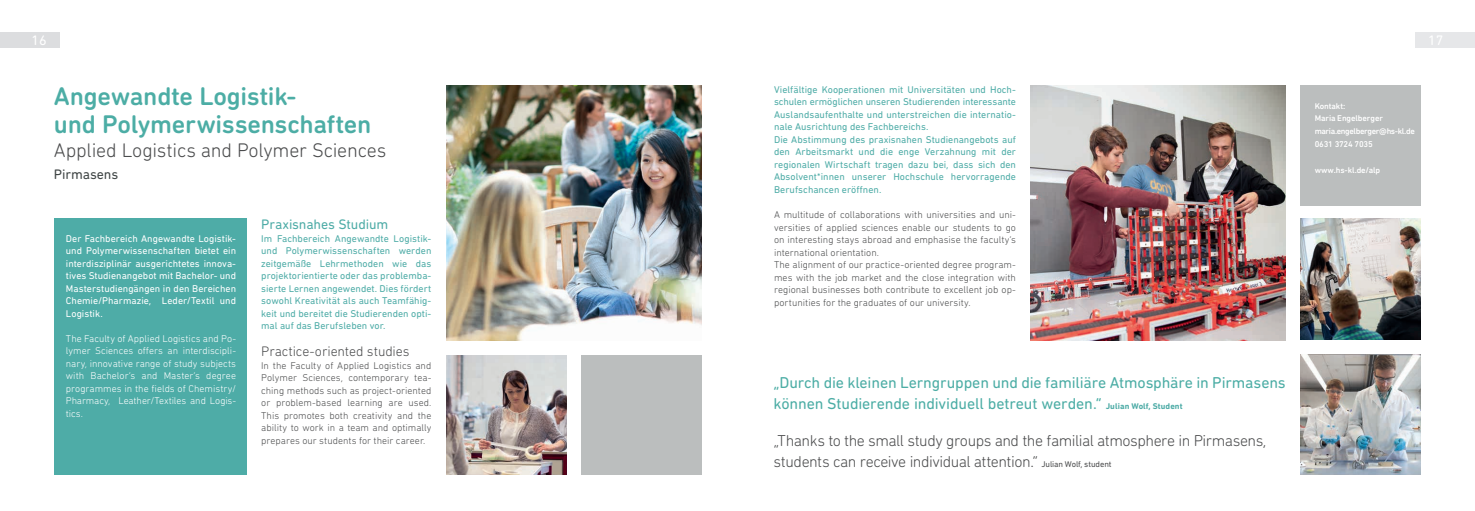
<style>
.page{position:relative;width:1475px;height:511px;background:#fff}
.page>*{position:absolute;margin:0;border:0;box-sizing:border-box;transform-origin:0 0}
.t1{font:500 26px/28.5px "DIN Next Rounded LT Pro";letter-spacing:-.01em;color:#4cada5}
.t2{font:300 20px "DIN Next Rounded LT Pro";letter-spacing:-.01em;color:#4b4c4d}
.t3{font:16px/21.5px "DIN Next Rounded LT Pro";letter-spacing:-.01em;color:#4cada5}
.t4{font:300 16px/21.5px "DIN Next Rounded LT Pro";letter-spacing:-.03em;color:#4b4c4d}
.t5{font:300 14px "DIN Next Rounded LT Pro";letter-spacing:-.005em;color:#4b4c4d}
.t6{font:14px "DIN Next Rounded LT Pro";letter-spacing:-.01em;color:#4eaca7}
.t7{font:14px "DIN Next Rounded LT Pro";letter-spacing:-.005em;color:#3f4545}
.t8{font:14px "DIN Next Rounded LT Pro";color:#fff}
.t9{font:10px/12.5px "DIN Next Rounded LT Pro";color:#4eaca7}
.t10{font:300 10px/12.5px "DIN Next Rounded LT Pro";color:#4b4c4d}
.t11{font:10px/12.5px "DIN Next Rounded LT Pro";color:#fff;text-align:justify}
.t12{font:300 10px/12.5px "DIN Next Rounded LT Pro";letter-spacing:-.005em;color:#fff;text-align:justify}
.t13{font:500 8.6px/12.8px "DIN Next Rounded LT Pro";letter-spacing:-.015em;color:#fff}
.s1{font-weight:700;font-size:8.5px;color:#4eaca7}
.s2{font-weight:400;font-size:8.5px}
</style>
<div class="page">
<div style="left:0;top:32px;width:60px;height:15px;background:#dcdddf"></div>
<div style="left:1414px;top:32px;width:60px;height:15px;background:#e6e7e9"></div>
<img style="left:1030px;top:85px;width:255px;height:255px">
<div style="left:1299px;top:85px;width:121px;height:121px;background:#bbbebe"></div>
<img style="left:1300px;top:219px;width:120px;height:120px">
<img style="left:1300px;top:354px;width:120px;height:120px">
<img style="left:446px;top:85px;width:255px;height:255px">
<div style="left:581px;top:355px;width:120px;height:119px;background:#bbbebe"></div>
<img style="left:446px;top:355px;width:120px;height:119px">
<div style="left:54px;top:218px;width:193px;height:256px;background:#4eaca7"></div>
<h3 class="t8" style="left:32px;top:32px;width:17px">16</h3>
<h1 class="t1" style="left:54px;top:81px;width:319px">Angewandte Logistik-<br>und Polymerwissenschaften</h1>
<h2 class="t2" style="left:54px;top:139px;width:334px">Applied Logistics and Polymer Sciences</h2>
<h3 class="t7" style="left:54px;top:166px;width:66px">Pirmasens</h3>
<p class="t11" style="left:66px;top:232px;width:172px">Der Fachbereich Angewandte Logistik&shy;und Polymerwissenschaften bietet ein interdisziplinär ausgerichtetes innova&shy;tives Studienangebot mit Bachelor- und Masterstudiengängen in den Bereichen Chemie/Pharmazie, Leder/Textil und Logistik.</p>
<p class="t12" style="left:66px;top:332px;width:172px">The Faculty of Applied Logistics and Po&shy;lymer Sciences offers an interdiscipli&shy;nary, innovative range of study subjects with Bachelor‘s and Master‘s degree programmes in the fields of Chemistry/ Pharmacy, Leather/Textiles and Logis&shy;tics.</p>
<h3 class="t6" style="left:261px;top:216px;width:128px">Praxisnahes Studium</h3>
<p class="t9" style="left:261px;top:232px;width:172px;text-align:justify">Im Fachbereich Angewandte Logistik&shy;und Polymerwissenschaften werden zeitgemäße Lehrmethoden wie das projektorientierte oder das problemba&shy;sierte Lernen angewendet. Dies fördert sowohl Kreativität als auch Teamfähig&shy;keit und bereitet die Studierenden opti&shy;mal auf das Berufsleben vor.</p>
<h3 class="t5" style="left:261px;top:343px;width:150px">Practice-oriented studies</h3>
<p class="t10" style="left:261px;top:358px;width:172px;text-align:justify">In the Faculty of Applied Logistics and Polymer Sciences, contemporary tea&shy;ching methods such as project-oriented or problem-based learning are used.<br>This promotes both creativity and the ability to work in a team and optimally prepares our students for their career.</p>
<p class="t9" style="left:774px;top:83px;width:243px">Vielfältige Kooperationen mit Universitäten und Hoch&shy;schulen ermöglichen unseren Studierenden interessante Auslandsaufenthalte und unterstreichen die internatio&shy;nale Ausrichtung des Fachbereichs.<br>Die Abstimmung des praxisnahen Studienangebots auf den Arbeitsmarkt und die enge Verzahnung mit der regionalen Wirtschaft tragen dazu bei, dass sich den Absolvent*innen unserer Hochschule hervorragende Berufschancen eröffnen.</p>
<p class="t10" style="left:774px;top:208px;width:243px">A multitude of collaborations with universities and uni&shy;versities of applied sciences enable our students to go on interesting stays abroad and emphasise the faculty‘s international orientation.<br>The alignment of our practice-oriented degree program&shy;mes with the job market and the close integration with regional businesses both contribute to excellent job op&shy;portunities for the graduates of our university.</p>
<h3 class="t3" style="left:773px;top:371px;width:513px">„Durch die kleinen Lerngruppen und die familiäre Atmosphäre in Pirmasens können Studierende individuell betreut werden.“ <span class="s1">Julian Wolf, Student</span></h3>
<h3 class="t4" style="left:773px;top:429px;width:494px">„Thanks to the small study groups and the familial atmosphere in Pirmasens, students can receive individual attention.“ <span class="s2">Julian Wolf, student</span></h3>
<p class="t13" style="left:1314px;top:99px;width:102px">Kontakt:<br>Maria Engelberger maria.engelberger@hs-kl.de<br>0631 3724 7035</p>
<p class="t13" style="left:1314px;top:163px;width:67px">www.hs-kl.de/alp</p>
</div>
